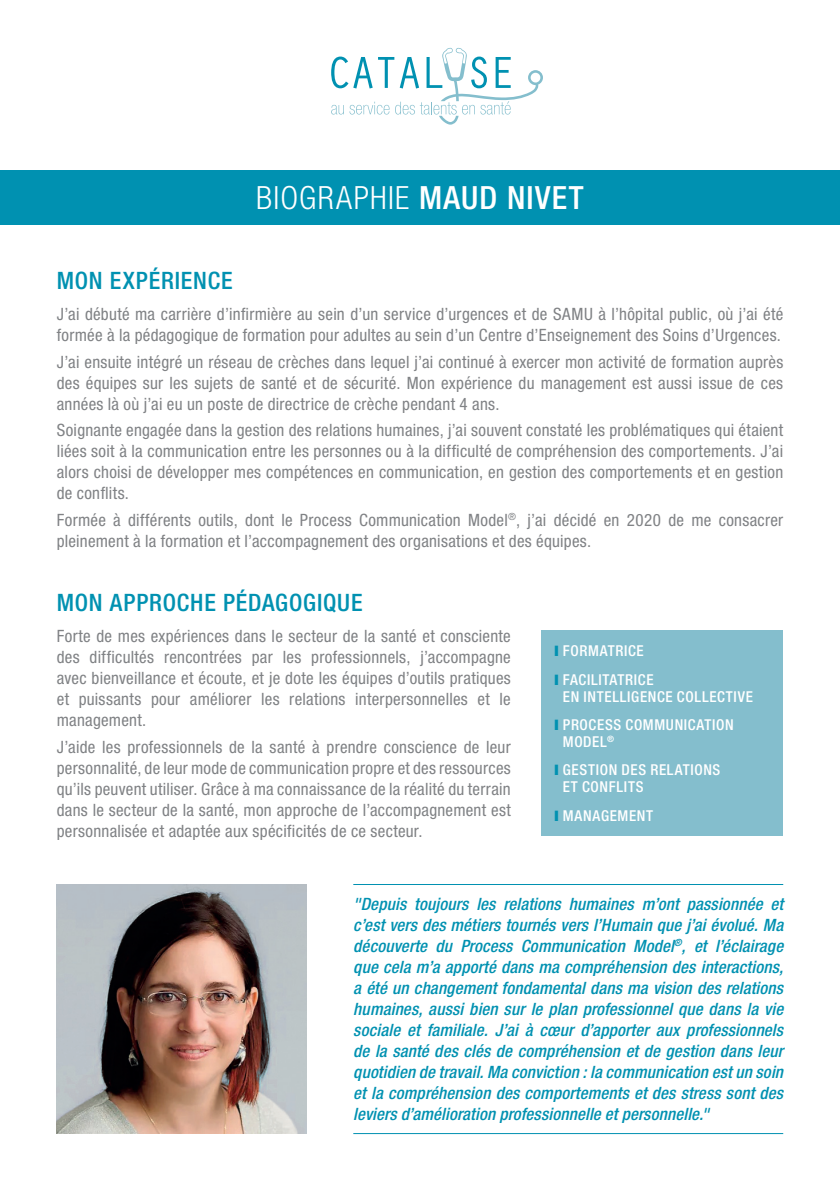
<style>
.page{position:relative;width:840px;height:1191px;background:#fff}
.page>*{position:absolute;margin:0;border:0;box-sizing:border-box;transform-origin:0 0}
.t1{font:300 condensed 32px "Helvetica Neue LT Std";letter-spacing:.04em;color:#fff}
.t2{font:500 condensed 24px "Helvetica Neue LT Std";letter-spacing:.03em;color:#0091b1}
.t3{font:condensed 17px/21px "Helvetica Neue LT Std";letter-spacing:.015em;color:#808285;text-align:justify}
.t4{font:italic 500 condensed 17px/21px "Helvetica Neue LT Std";letter-spacing:.01em;color:#0091b1;text-align:justify}
.t5{font:500 condensed 15px/28.4px "Helvetica Neue LT Std";letter-spacing:.045em;color:#fff}
.s1{font-weight:500}
.s2{color:#0091b1}
</style>
<div class="page">
<div style="left:0;top:170px;width:839px;height:55px;background:#0091b1"></div>
<svg style="left:331px;top:48px;width:211px;height:77px"></svg>
<img style="left:57px;top:884px;width:249px;height:249px">
<hr style="left:353px;top:884px;width:429px;height:1px;background:#0091b1">
<hr style="left:353px;top:1133px;width:429px;height:1px;background:#0091b1">
<div style="left:541px;top:630px;width:241px;height:205px;background:#84becd"></div>
<h1 class="t1" style="left:256px;top:179px;width:328px">BIOGRAPHIE <span class="s1">MAUD NIVET</span></h1>
<h2 class="t2" style="left:57px;top:266px;width:177px">MON EXPÉRIENCE</h2>
<p class="t3" style="left:57px;top:303px;width:727px">J’ai débuté ma carrière d’infirmière au sein d’un service d’urgences et de SAMU à l’hôpital public, où j’ai été formée à la pédagogique de formation pour adultes au sein d’un Centre d’Enseignement des Soins d’Urgences.</p>
<p class="t3" style="left:57px;top:351px;width:727px">J’ai ensuite intégré un réseau de crèches dans lequel j’ai continué à exercer mon activité de formation auprès des équipes sur les sujets de santé et de sécurité. Mon expérience du management est aussi issue de ces années là où j’ai eu un poste de directrice de crèche pendant 4 ans.</p>
<p class="t3" style="left:57px;top:419px;width:727px">Soignante engagée dans la gestion des relations humaines, j’ai souvent constaté les problématiques qui étaient liées soit à la communication entre les personnes ou à la difficulté de compréhension des comportements. J’ai alors choisi de développer mes compétences en communication, en gestion des comportements et en gestion de conflits.</p>
<p class="t3" style="left:57px;top:509px;width:727px">Formée à différents outils, dont le Process Communication Model<sup>®</sup>, j’ai décidé en 2020 de me consacrer pleinement à la formation et l’accompagnement des organisations et des équipes.</p>
<h2 class="t2" style="left:57px;top:588px;width:307px">MON APPROCHE PÉDAGOGIQUE</h2>
<p class="t3" style="left:57px;top:625px;width:455px">Forte de mes expériences dans le secteur de la santé et consciente des difficultés rencontrées par les professionnels, j’accompagne avec bienveillance et écoute, et je dote les équipes d’outils pratiques et puissants pour améliorer les relations interpersonnelles et le management.</p>
<p class="t3" style="left:57px;top:736px;width:455px">J’aide les professionnels de la santé à prendre conscience de leur personnalité, de leur mode de communication propre et des ressources qu’ils peuvent utiliser. Grâce à ma connaissance de la réalité du terrain dans le secteur de la santé, mon approche de l’accompagnement est personnalisée et adaptée aux spécificités de ce secteur.</p>
<p class="t5" style="left:554px;top:636px;width:101px"><span class="s2">❙</span> FORMATRICE<br><span class="s2">❙</span> FACILITATRICE</p>
<p class="t5" style="left:554px;top:682px;width:200px;text-indent:8px">EN INTELLIGENCE COLLECTIVE <span class="s2">❙</span> PROCESS COMMUNICATION</p>
<p class="t5" style="left:554px;top:727px;width:167px;text-indent:8px">MODEL<sup>®<br></sup><span class="s2">❙</span> GESTION DES RELATIONS</p>
<p class="t5" style="left:554px;top:772px;width:100px;text-align:center">ET CONFLITS<br><span class="s2">❙</span> MANAGEMENT</p>
<p class="t4" style="left:353px;top:893px;width:431px">"Depuis toujours les relations humaines m’ont passionnée et c’est vers des métiers tournés vers l’Humain que j’ai évolué. Ma découverte du Process Communication Model<sup>®</sup>, et l’éclairage que cela m’a apporté dans ma compréhension des interactions, a été un changement fondamental dans ma vision des relations humaines, aussi bien sur le plan professionnel que dans la vie sociale et familiale. J’ai à cœur d’apporter aux professionnels de la santé des clés de compréhension et de gestion dans leur quotidien de travail. Ma conviction : la communication est un soin et la compréhension des comportements et des stress sont des leviers d’amélioration professionnelle et personnelle."</p>
</div>
